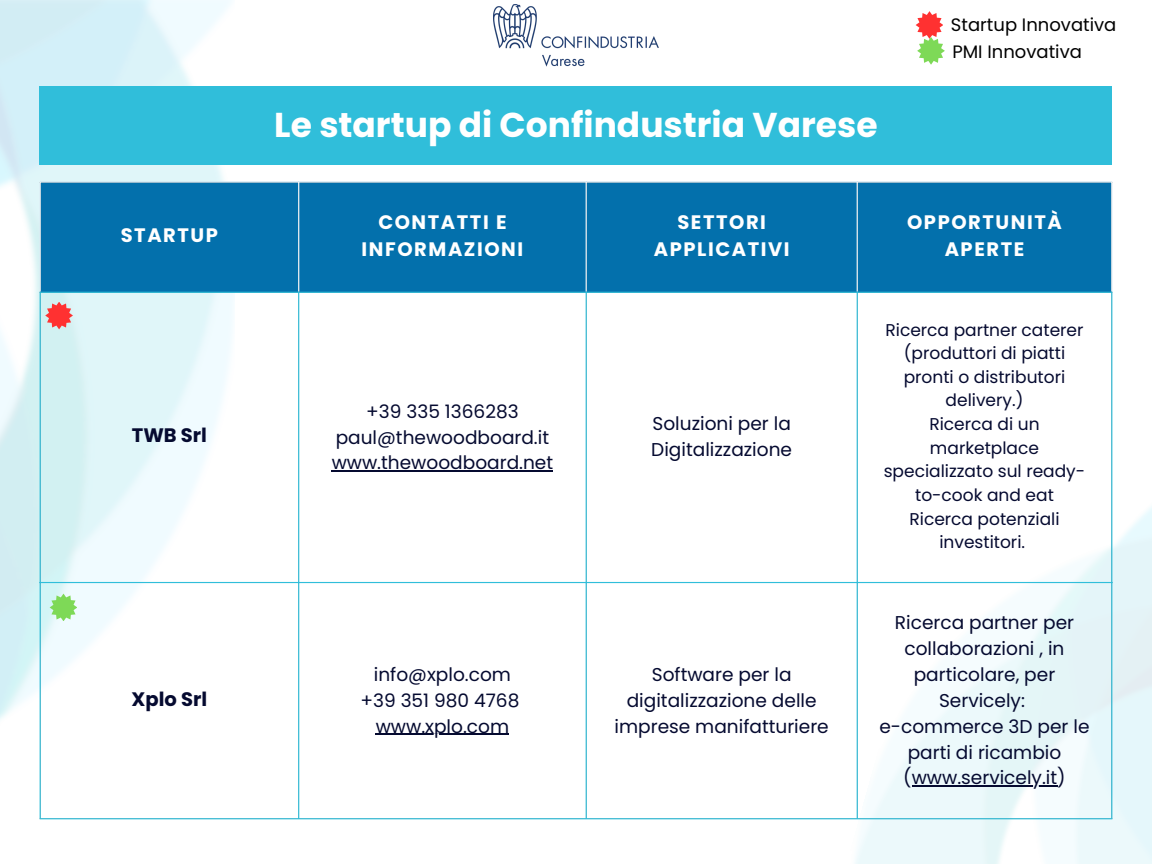
<style>
.page{position:relative;width:1152px;height:864px;background:#fff}
.page>*{position:absolute;margin:0;border:0;box-sizing:border-box;transform-origin:0 0}
.t1{font:700 34.5px "Poppins";color:#fff}
.t2{font:700 19.5px/27px "Poppins";letter-spacing:.08em;color:#fff;text-align:center}
.t3{font:700 19.5px "Poppins";color:#050a30}
.t4{font:18.6px/25.8px "Poppins";color:#050a30;text-align:center}
.t5{font:18px/27px "Poppins";color:#000}
.t6{font:17.1px/23.7px "Poppins";color:#050a30;text-align:center}
</style>
<div class="page">
<img style="left:842px;top:432px;width:310px;height:432px">
<img style="left:0;top:0;width:234px;height:820px">
<div style="left:40px;top:86px;width:1072px;height:79px;background:#30beda"></div>
<div style="left:41px;top:183px;width:1070px;height:109px;background:#0370ac"></div>
<hr style="left:332px;top:471px;width:221px;height:1px;background:#050a30">
<hr style="left:376px;top:734px;width:133px;height:1px;background:#050a30">
<hr style="left:912px;top:786px;width:145px;height:1px;background:#050a30">
<hr style="left:40px;top:183px;width:1px;height:109px;background:#fff">
<hr style="left:298px;top:183px;width:1px;height:109px;background:#fff">
<hr style="left:586px;top:183px;width:1px;height:109px;background:#fff">
<hr style="left:857px;top:183px;width:1px;height:109px;background:#fff">
<hr style="left:40px;top:181px;width:1072px;height:2px;background:#fff">
<hr style="left:40px;top:293px;width:1px;height:525px;background:#30beda">
<hr style="left:298px;top:293px;width:1px;height:525px;background:#30beda">
<hr style="left:586px;top:293px;width:1px;height:525px;background:#30beda">
<hr style="left:857px;top:293px;width:1px;height:525px;background:#30beda">
<hr style="left:1111px;top:293px;width:1px;height:525px;background:#30beda">
<hr style="left:40px;top:292px;width:1072px;height:1px;background:#30beda">
<hr style="left:40px;top:582px;width:1072px;height:1px;background:#30beda">
<hr style="left:40px;top:818px;width:1072px;height:1px;background:#30beda">
<img style="left:494px;top:4px;width:165px;height:63px">
<svg style="left:916px;top:11px;width:29px;height:54px"></svg>
<svg style="left:50px;top:594px;width:27px;height:27px"></svg>
<svg style="left:45px;top:302px;width:28px;height:27px"></svg>
<p class="t2" style="left:121px;top:222px;width:99px">STARTUP</p>
<p class="t3" style="left:132px;top:422px;width:77px">TWB Srl</p>
<p class="t3" style="left:132px;top:685px;width:77px">Xplo Srl</p>
<h1 class="t1" style="left:274px;top:101px;width:605px">Le startup di Confindustria Varese</h1>
<p class="t5" style="left:951px;top:11px;width:167px">Startup Innovativa<br>PMI Innovativa</p>
<p class="t2" style="left:362px;top:208px;width:163px">CONTATTI E<br>INFORMAZIONI</p>
<p class="t2" style="left:654px;top:208px;width:137px">SETTORI<br>APPLICATIVI</p>
<p class="t2" style="left:907px;top:208px;width:156px">OPPORTUNITÀ<br>APERTE</p>
<p class="t4" style="left:332px;top:398px;width:223px">+39 335 1366283 paul@thewoodboard.it www.thewoodboard.net</p>
<p class="t4" style="left:651px;top:411px;width:142px;text-align:left">Soluzioni per la<br>Digitalizzazione</p>
<p class="t4" style="left:361px;top:662px;width:160px">info@xplo.com +39 351 980 4768 www.xplo.com</p>
<p class="t4" style="left:615px;top:662px;width:216px">Software per la digitalizzazione delle imprese manifatturiere</p>
<p class="t6" style="left:884px;top:318px;width:203px">Ricerca partner caterer (produttori di piatti pronti o distributori delivery.)<br>Ricerca di un marketplace specializzato sul ready&shy;to-cook and eat<br>Ricerca potenziali investitori.</p>
<p class="t4" style="left:879px;top:610px;width:212px">Ricerca partner per collaborazioni , in particolare, per<br>Servicely: e-commerce 3D per le parti di ricambio (www.servicely.it)</p>
</div>
